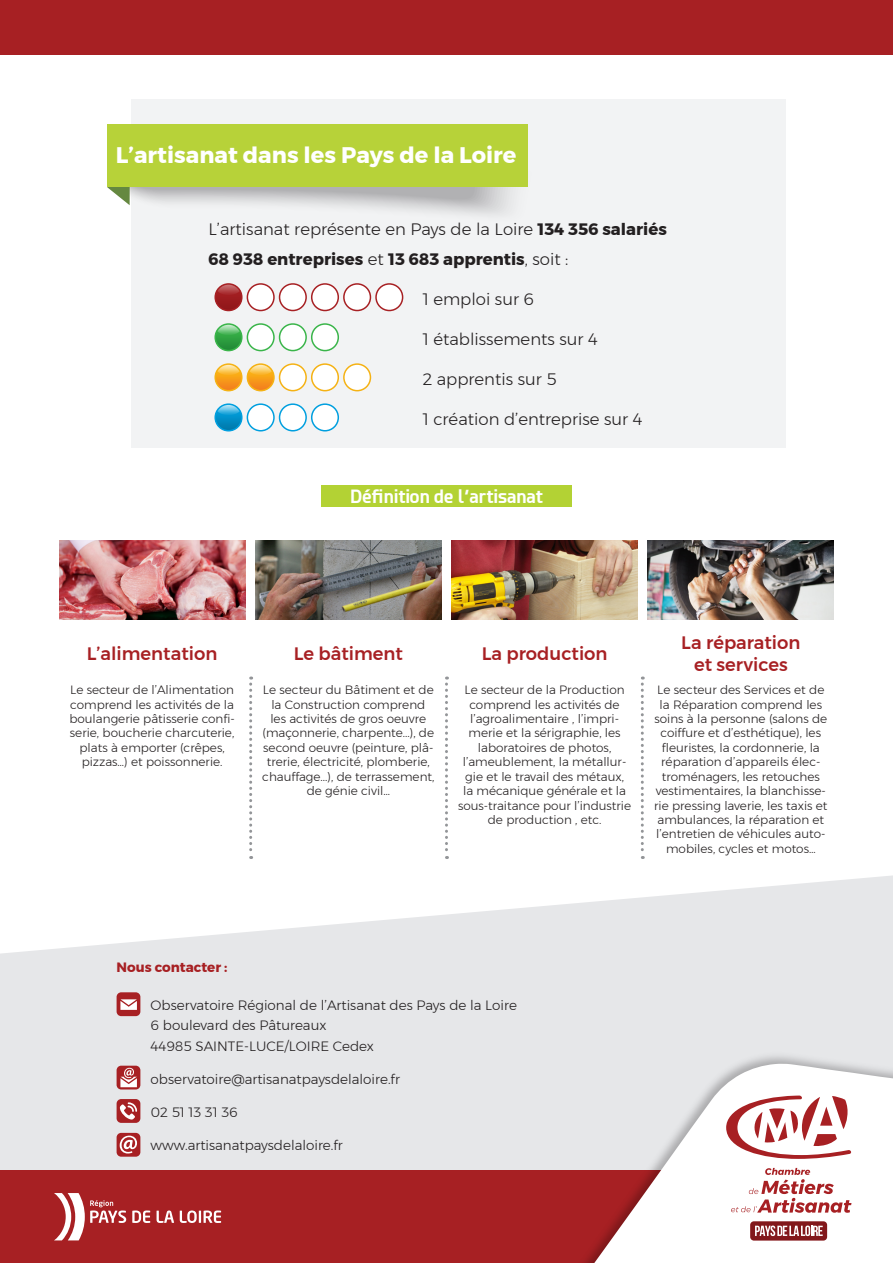
<style>
.page{position:relative;width:893px;height:1263px;background:#fff}
.page>*{position:absolute;margin:0;border:0;box-sizing:border-box;transform-origin:0 0}
.t1{font:700 22.5px "Montserrat";color:#fff}
.t2{font:500 18px/21.6px "Montserrat";color:#a72023;text-align:center}
.t3{font:700 18px "Esphimere";color:#fff}
.t4{font:300 16.5px "Montserrat";color:#231f20}
.t5{font:700 16.5px "Montserrat";color:#231f20}
.t6{font:300 13.5px "Montserrat";color:#231f20}
.t7{font:700 13.5px "Montserrat";color:#a72023}
.t8{font:300 12px/14.4px "Montserrat";color:#231f20;text-align:center}
.s1{font-weight:700}
.s2{font-weight:300}
</style>
<div class="page">
<svg style="left:0;top:875px;width:893px;height:295px;fill:#e6e7e9"></svg>
<div style="left:0;top:1170px;width:893px;height:93px;background:#a72023"></div>
<img style="left:568px;top:1049px;width:325px;height:121px">
<svg style="left:578px;top:1063px;width:315px;height:200px"></svg>
<div style="left:750px;top:1221px;width:77px;height:19px;background:#82181b;border-radius:4px"></div>
<svg style="left:755px;top:1225px;width:68px;height:11px"></svg>
<svg style="left:731px;top:1168px;width:120px;height:45px"></svg>
<svg style="left:726px;top:1095px;width:125px;height:64px"></svg>
<div style="left:131px;top:99px;width:655px;height:348px;background:#f2f3f4"></div>
<svg style="left:107px;top:187px;width:406px;height:28px"></svg>
<div style="left:107px;top:124px;width:421px;height:63px;background:#b7d239"></div>
<img style="left:217px;top:284px;width:23px;height:6px">
<img style="left:215px;top:290px;width:27px;height:20px">
<div style="left:214px;top:283px;width:29px;height:28px;border:2px solid #a72023;border-radius:50%"></div>
<div style="left:247px;top:284px;width:27px;height:26px;background:#fff;border-radius:50%"></div>
<div style="left:247px;top:283px;width:28px;height:28px;border:2px solid #a72023;border-radius:50%"></div>
<div style="left:280px;top:284px;width:26px;height:26px;background:#fff;border-radius:50%"></div>
<div style="left:279px;top:283px;width:28px;height:28px;border:2px solid #a72023;border-radius:50%"></div>
<div style="left:312px;top:284px;width:26px;height:26px;background:#fff;border-radius:50%"></div>
<div style="left:311px;top:283px;width:28px;height:28px;border:2px solid #a72023;border-radius:50%"></div>
<div style="left:344px;top:284px;width:26px;height:26px;background:#fff;border-radius:50%"></div>
<div style="left:343px;top:283px;width:28px;height:28px;border:2px solid #a72023;border-radius:50%"></div>
<div style="left:376px;top:284px;width:27px;height:26px;background:#fff;border-radius:50%"></div>
<div style="left:375px;top:283px;width:28px;height:28px;border:2px solid #a72023;border-radius:50%"></div>
<img style="left:217px;top:326px;width:23px;height:4px">
<img style="left:215px;top:330px;width:27px;height:21px">
<div style="left:214px;top:323px;width:29px;height:28px;border:2px solid #3ab54a;border-radius:50%"></div>
<div style="left:247px;top:324px;width:27px;height:27px;background:#fff;border-radius:50%"></div>
<div style="left:247px;top:323px;width:28px;height:28px;border:2px solid #3ab54a;border-radius:50%"></div>
<div style="left:280px;top:324px;width:26px;height:27px;background:#fff;border-radius:50%"></div>
<div style="left:279px;top:323px;width:28px;height:28px;border:2px solid #3ab54a;border-radius:50%"></div>
<div style="left:312px;top:324px;width:26px;height:27px;background:#fff;border-radius:50%"></div>
<div style="left:311px;top:323px;width:28px;height:28px;border:2px solid #3ab54a;border-radius:50%"></div>
<img style="left:217px;top:366px;width:23px;height:4px">
<img style="left:215px;top:370px;width:27px;height:21px">
<div style="left:214px;top:363px;width:29px;height:28px;border:2px solid #f5b214;border-radius:50%"></div>
<img style="left:249px;top:364px;width:23px;height:6px">
<img style="left:247px;top:370px;width:27px;height:21px">
<div style="left:247px;top:363px;width:28px;height:28px;border:2px solid #f5b214;border-radius:50%"></div>
<div style="left:280px;top:364px;width:26px;height:27px;background:#fff;border-radius:50%"></div>
<div style="left:279px;top:363px;width:28px;height:28px;border:2px solid #f5b214;border-radius:50%"></div>
<div style="left:312px;top:364px;width:26px;height:27px;background:#fff;border-radius:50%"></div>
<div style="left:311px;top:363px;width:28px;height:28px;border:2px solid #f5b214;border-radius:50%"></div>
<div style="left:344px;top:364px;width:26px;height:27px;background:#fff;border-radius:50%"></div>
<div style="left:343px;top:363px;width:28px;height:28px;border:2px solid #f5b214;border-radius:50%"></div>
<img style="left:217px;top:406px;width:23px;height:4px">
<img style="left:215px;top:410px;width:27px;height:21px">
<div style="left:214px;top:403px;width:29px;height:28px;border:2px solid #009fdf;border-radius:50%"></div>
<div style="left:247px;top:404px;width:27px;height:27px;background:#fff;border-radius:50%"></div>
<div style="left:247px;top:403px;width:28px;height:28px;border:2px solid #009fdf;border-radius:50%"></div>
<div style="left:280px;top:404px;width:26px;height:27px;background:#fff;border-radius:50%"></div>
<div style="left:279px;top:403px;width:28px;height:28px;border:2px solid #009fdf;border-radius:50%"></div>
<div style="left:312px;top:404px;width:26px;height:27px;background:#fff;border-radius:50%"></div>
<div style="left:311px;top:403px;width:28px;height:28px;border:2px solid #009fdf;border-radius:50%"></div>
<div style="left:321px;top:486px;width:251px;height:21px;background:#b3d234"></div>
<div style="left:0;top:0;width:893px;height:54px;background:#a72023"></div>
<img style="left:59px;top:541px;width:186px;height:79px">
<img style="left:255px;top:541px;width:186px;height:79px">
<img style="left:452px;top:541px;width:185px;height:79px">
<img style="left:648px;top:541px;width:186px;height:79px">
<svg style="left:249px;top:676px;width:3px;height:183px"></svg>
<svg style="left:445px;top:676px;width:3px;height:183px"></svg>
<svg style="left:641px;top:676px;width:3px;height:183px"></svg>
<div style="left:117px;top:992px;width:23px;height:24px;background:#a72023;border-radius:5px"></div>
<svg style="left:120px;top:999px;width:17px;height:11px"></svg>
<div style="left:117px;top:1133px;width:23px;height:24px;background:#a72023;border-radius:5px"></div>
<svg style="left:120px;top:1135px;width:17px;height:18px"></svg>
<svg style="left:117px;top:1066px;width:23px;height:23px"></svg>
<svg style="left:120px;top:1068px;width:17px;height:19px"></svg>
<div style="left:117px;top:1099px;width:23px;height:24px;background:#a72023;border-radius:5px"></div>
<svg style="left:120px;top:1102px;width:17px;height:17px"></svg>
<svg style="left:132px;top:1210px;width:18px;height:13px"></svg>
<svg style="left:157px;top:1210px;width:17px;height:13px"></svg>
<svg style="left:180px;top:1210px;width:41px;height:13px"></svg>
<svg style="left:54px;top:1193px;width:72px;height:47px"></svg>
<p class="t1" style="left:116px;top:137px;width:402px">L’artisanat dans les Pays de la Loire</p>
<p class="t4" style="left:208px;top:217px;width:460px">L’artisanat représente en Pays de la Loire <span class="s1">134 356 salariés</span></p>
<p class="t5" style="left:208px;top:246px;width:361px">68 938 entreprises <span class="s2">et</span> 13 683 apprentis<span class="s2">, soit :</span></p>
<p class="t4" style="left:423px;top:287px;width:113px">1 emploi sur 6</p>
<p class="t4" style="left:423px;top:327px;width:176px">1 établissements sur 4</p>
<p class="t4" style="left:423px;top:367px;width:135px">2 apprentis sur 5</p>
<p class="t4" style="left:423px;top:407px;width:221px">1 création d’entreprise sur 4</p>
<p class="t3" style="left:350px;top:485px;width:194px">Définition de l’artisanat</p>
<p class="t2" style="left:87px;top:643px;width:132px">L’alimentation</p>
<p class="t2" style="left:294px;top:643px;width:111px">Le bâtiment</p>
<p class="t2" style="left:482px;top:643px;width:127px">La production</p>
<p class="t2" style="left:681px;top:632px;width:121px">La réparation et services</p>
<p class="t8" style="left:69px;top:683px;width:167px">Le secteur de l’Alimentation comprend les activités de la boulangerie pâtisserie confi&shy;serie, boucherie charcuterie, plats à emporter (crêpes, pizzas…) et poissonnerie.</p>
<p class="t8" style="left:262px;top:683px;width:174px">Le secteur du Bâtiment et de la Construction comprend les activités de gros oeuvre (maçonnerie, charpente...), de second oeuvre (peinture, plâ&shy;trerie, électricité, plomberie, chauffage...), de terrassement, de génie civil…</p>
<p class="t8" style="left:458px;top:683px;width:175px">Le secteur de la Production comprend les activités de l’agroalimentaire , l’impri&shy;merie et la sérigraphie, les laboratoires de photos, l’ameublement, la métallur&shy;gie et le travail des métaux,<br>la mécanique générale et la sous-traitance pour l’industrie de production , etc.</p>
<p class="t8" style="left:654px;top:683px;width:175px">Le secteur des Services et de la Réparation comprend les soins à la personne (salons de coiffure et d’esthétique), les fleuristes, la cordonnerie, la réparation d’appareils élec&shy;troménagers, les retouches vestimentaires, la blanchisse&shy;rie pressing laverie, les taxis et ambulances, la réparation et l’entretien de véhicules auto&shy;mobiles, cycles et motos…</p>
<p class="t7" style="left:117px;top:956px;width:112px">Nous contacter :</p>
<p class="t6" style="left:151px;top:995px;width:368px">Observatoire Régional de l’Artisanat des Pays de la Loire</p>
<p class="t6" style="left:151px;top:1015px;width:177px">6 boulevard des Pâtureaux</p>
<p class="t6" style="left:151px;top:1036px;width:225px">44985 SAINTE-LUCE/LOIRE Cedex</p>
<p class="t6" style="left:151px;top:1069px;width:251px">observatoire@artisanatpaysdelaloire.fr</p>
<p class="t6" style="left:151px;top:1102px;width:89px">02 51 13 31 36</p>
<p class="t6" style="left:151px;top:1135px;width:194px">www.artisanatpaysdelaloire.fr</p>
</div>
